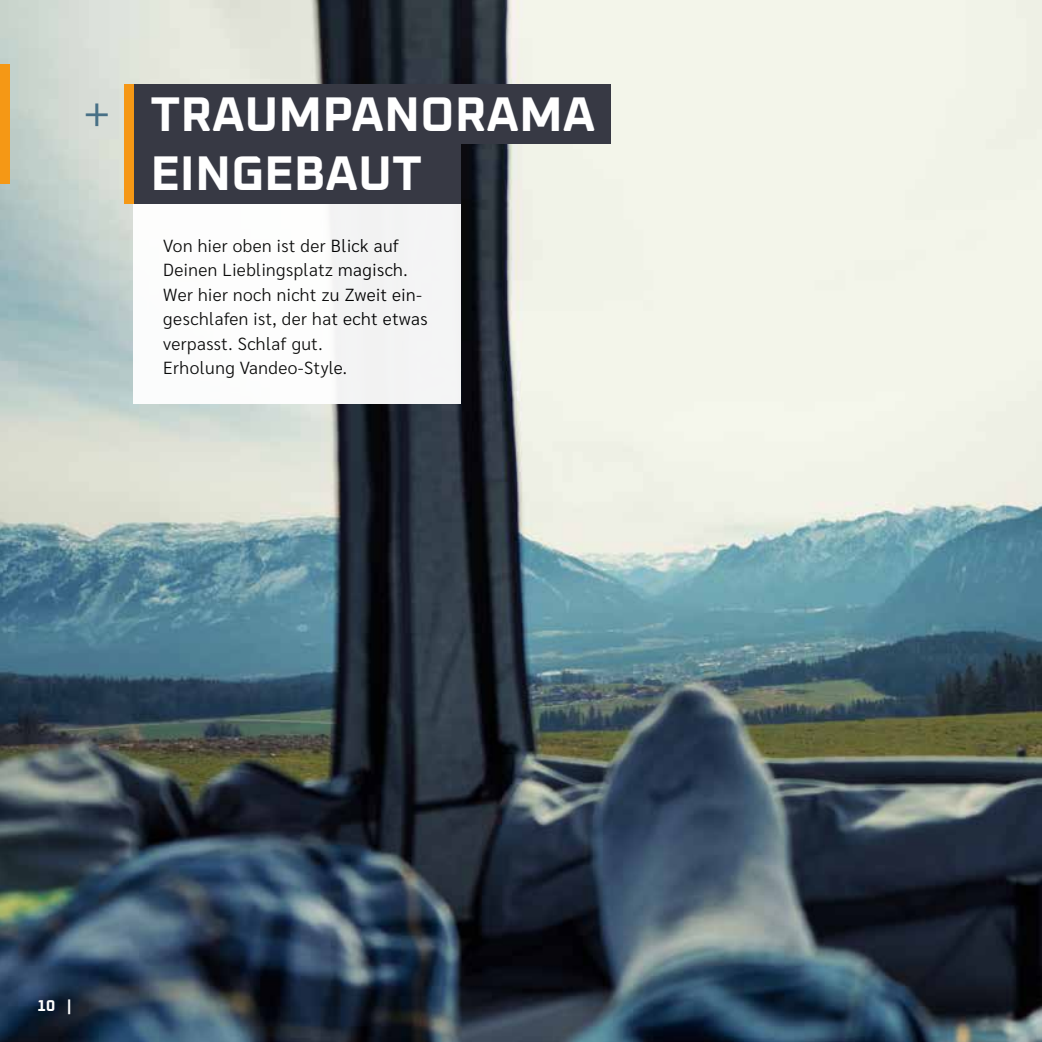
<style>
.page{position:relative;width:1042px;height:1042px;background:#fff}
.page>*{position:absolute;margin:0;border:0;box-sizing:border-box;transform-origin:0 0}
.t1{font:700 48.82px/58.6px "Oxanium";color:#fff}
.t2{font:300 48.82px "Oxanium";color:#487086}
.t3{font:300 17.5px/24.5px "Sarabun";letter-spacing:.025em;color:#000}
.t4{font:700 15.75px "Oxanium";color:#fff}
</style>
<div class="page">
<img style="left:0;top:0;width:1042px;height:1042px">
<div style="left:134px;top:203px;width:327px;height:201px;background:#fff"></div>
<div style="left:134px;top:84px;width:477px;height:60px;background:#373944"></div>
<div style="left:134px;top:144px;width:327px;height:59px;background:#373944"></div>
<div style="left:124px;top:84px;width:10px;height:119px;background:#f59815"></div>
<div style="left:0;top:64px;width:10px;height:119px;background:#f59815"></div>
<h1 class="t2" style="left:83px;top:85px;width:30px">+</h1>
<h1 class="t1" style="left:150px;top:84px;width:447px">TRAUMPANORAMA<br>EINGEBAUT</h1>
<p class="t3" style="left:163px;top:234px;width:266px">Von hier oben ist der Blick auf<br>Deinen Lieblingsplatz magisch.<br>Wer hier noch nicht zu Zweit ein&shy;geschlafen ist, der hat echt etwas verpasst. Schlaf gut.<br>Erholung Vandeo-Style.</p>
<p class="t4" style="left:37px;top:996px;width:36px">10 |</p>
</div>
